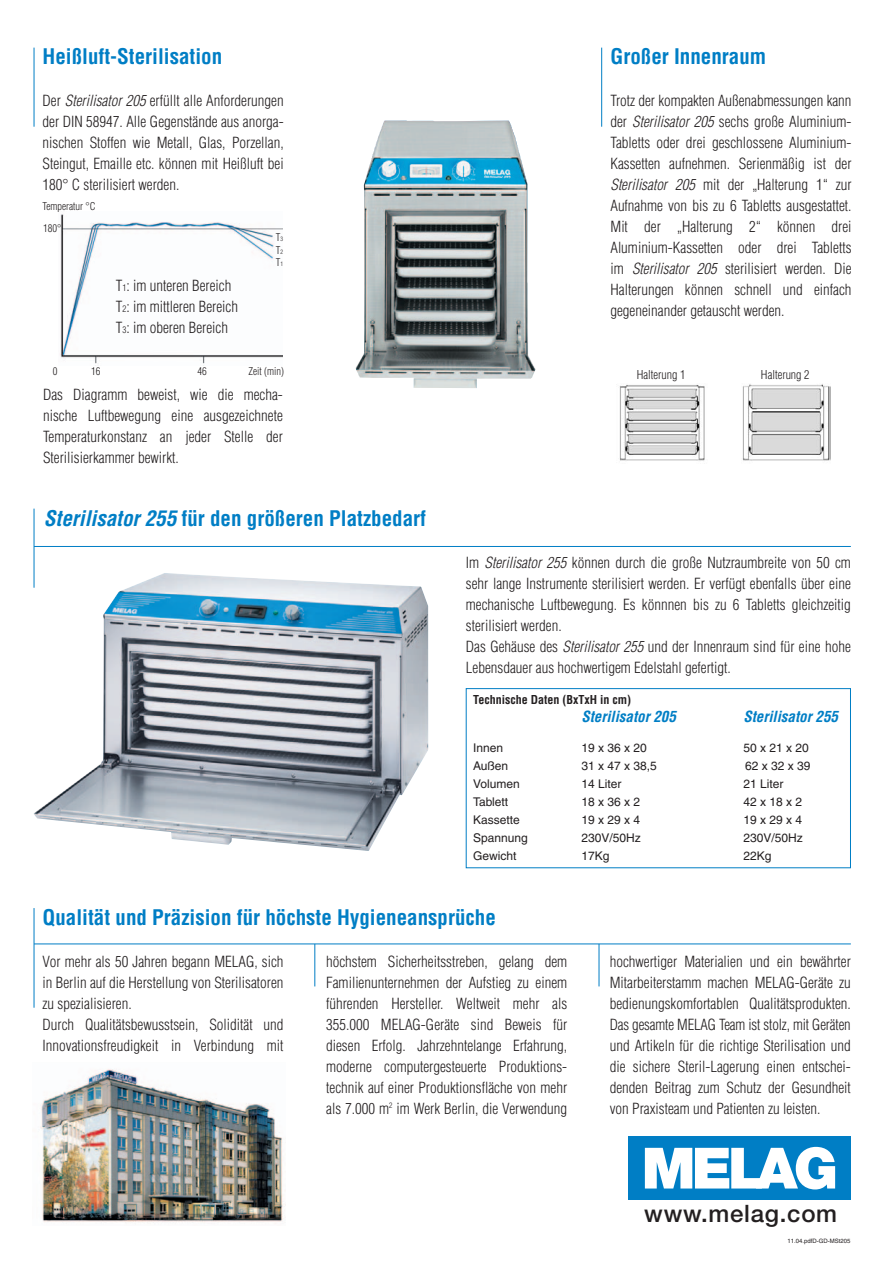
<style>
.page{position:relative;width:893px;height:1263px;background:#fff}
.page>*{position:absolute;margin:0;border:0;box-sizing:border-box;transform-origin:0 0}
.t1{font:900 57px "Helvetica Neue";letter-spacing:-.065em;color:#fff}
.t2{font:500 24px "Helvetica Neue";letter-spacing:.03em;color:#231f20}
.t3{font:700 condensed 21px "Helvetica";color:#007ec5}
.t4{font:300 condensed 15px/21px "Helvetica";color:#231f20;text-align:justify}
.t5{font:italic 700 condensed 15px "Helvetica";color:#007ec5}
.t6{font:12px "Helvetica";color:#231f20}
.t7{font:700 condensed 12px "Helvetica";color:#231f20}
.t8{font:300 condensed 12px "Helvetica";color:#231f20}
.t9{font:300 condensed 10.5px/12.6px "Helvetica";color:#231f20}
.t10{font:6px "Helvetica";color:#231f20}
.s1{font-style:italic}
.s2{font-size:6px}
.s3{font-size:9px}
</style>
<div class="page">
<div style="left:466px;top:688px;width:384px;height:180px;border:1px solid #007ec5"></div>
<img style="left:60px;top:214px;width:222px;height:152px">
<img style="left:40px;top:1069px;width:244px;height:154px">
<hr style="left:34px;top:944px;width:816px;height:1px;background:#007ec5">
<hr style="left:34px;top:546px;width:816px;height:1px;background:#007ec5">
<hr style="left:34px;top:908px;width:1px;height:100px;background:#007ec5">
<hr style="left:34px;top:48px;width:1px;height:79px;background:#007ec5">
<hr style="left:34px;top:509px;width:1px;height:79px;background:#007ec5">
<hr style="left:601px;top:48px;width:1px;height:79px;background:#007ec5">
<hr style="left:314px;top:944px;width:1px;height:42px;background:#007ec5">
<hr style="left:598px;top:944px;width:1px;height:42px;background:#007ec5">
<div style="left:628px;top:1136px;width:223px;height:64px;background:#007ec5"></div>
<img style="left:619px;top:385px;width:86px;height:76px">
<img style="left:742px;top:384px;width:88px;height:77px">
<img style="left:356px;top:121px;width:159px;height:267px">
<img style="left:33px;top:573px;width:395px;height:278px">
<h3 class="t3" style="left:43px;top:48px;width:181px">Heißluft-Sterilisation</h3>
<h3 class="t3" style="left:610px;top:48px;width:157px">Großer Innenraum</h3>
<p class="t4" style="left:43px;top:91px;width:243px">Der <span class="s1">Sterilisator 205</span> erfüllt alle Anforderungen der DIN 58947. Alle Gegenstände aus anorga&shy;nischen Stoffen wie Metall, Glas, Porzellan, Steingut, Emaille etc. können mit Heißluft bei 180° C sterilisiert werden.</p>
<p class="t4" style="left:610px;top:91px;width:242px">Trotz der kompakten Außenabmessungen kann der <span class="s1">Sterilisator 205</span> sechs große Aluminium-Tabletts oder drei geschlossene Aluminium-Kassetten aufnehmen. Serienmäßig ist der <span class="s1">Sterilisator 205</span> mit der „Halterung 1“ zur Aufnahme von bis zu 6 Tabletts ausgestattet.<br>Mit der „Halterung 2“ können drei Aluminium-Kassetten oder drei Tabletts im <span class="s1">Sterilisator 205</span> sterilisiert werden. Die Halterungen können schnell und einfach gegeneinander getauscht werden.</p>
<p class="t9" style="left:43px;top:196px;width:54px;line-height:22.5px">Temperatur °C<br>180°</p>
<p class="t9" style="left:276px;top:232px;width:9px;text-align:justify">T<span class="s2">3<br></span>T<span class="s2">2<br></span>T<span class="s2">1</span></p>
<p class="t4" style="left:116px;top:276px;width:124px;text-align:left">T<span class="s3">1</span>: im unteren Bereich<br>T<span class="s3">2</span>: im mittleren Bereich<br>T<span class="s3">3</span>: im oberen Bereich</p>
<p class="t9" style="left:53px;top:366px;width:6px">0</p>
<p class="t9" style="left:91px;top:366px;width:11px">16</p>
<p class="t9" style="left:197px;top:366px;width:11px">46</p>
<p class="t9" style="left:248px;top:366px;width:37px">Zeit (min)</p>
<p class="t4" style="left:43px;top:385px;width:241px">Das Diagramm beweist, wie die mecha&shy;nische Luftbewegung eine ausgezeichnete Temperaturkonstanz an jeder Stelle der Sterilisierkammer bewirkt.</p>
<h3 class="t3" style="left:44px;top:510px;width:384px"><span class="s1">Sterilisator 255</span> für den größeren Platzbedarf</h3>
<p class="t8" style="left:636px;top:370px;width:50px">Halterung 1</p>
<p class="t8" style="left:761px;top:370px;width:50px">Halterung 2</p>
<p class="t4" style="left:466px;top:553px;width:386px;text-align:left">Im <span class="s1">Sterilisator 255</span> können durch die große Nutzraumbreite von 50 cm sehr lange Instrumente sterilisiert werden. Er verfügt ebenfalls über eine mechanische Luftbewegung. Es könnnen bis zu 6 Tabletts gleichzeitig sterilisiert werden.<br>Das Gehäuse des <span class="s1">Sterilisator 255</span> und der Innenraum sind für eine hohe Lebensdauer aus hochwertigem Edelstahl gefertigt.</p>
<p class="t7" style="left:473px;top:695px;width:159px">Technische Daten (BxTxH in cm)</p>
<p class="t5" style="left:581px;top:710px;width:96px">Sterilisator 205</p>
<p class="t5" style="left:743px;top:710px;width:96px">Sterilisator 255</p>
<p class="t6" style="left:473px;top:743px;width:32px">Innen</p>
<p class="t6" style="left:581px;top:743px;width:67px">19 x 36 x 20</p>
<p class="t6" style="left:743px;top:743px;width:67px">50 x 21 x 20</p>
<p class="t6" style="left:473px;top:761px;width:36px">Außen</p>
<p class="t6" style="left:581px;top:761px;width:77px">31 x 47 x 38,5</p>
<p class="t6" style="left:745px;top:761px;width:67px">62 x 32 x 39</p>
<p class="t6" style="left:473px;top:779px;width:48px">Volumen</p>
<p class="t6" style="left:581px;top:779px;width:42px">14 Liter</p>
<p class="t6" style="left:743px;top:779px;width:42px">21 Liter</p>
<p class="t6" style="left:473px;top:797px;width:37px">Tablett</p>
<p class="t6" style="left:581px;top:797px;width:60px">18 x 36 x 2</p>
<p class="t6" style="left:743px;top:797px;width:60px">42 x 18 x 2</p>
<p class="t6" style="left:473px;top:815px;width:48px">Kassette</p>
<p class="t6" style="left:581px;top:815px;width:60px">19 x 29 x 4</p>
<p class="t6" style="left:743px;top:815px;width:60px">19 x 29 x 4</p>
<p class="t6" style="left:473px;top:833px;width:56px">Spannung</p>
<p class="t6" style="left:581px;top:833px;width:61px">230V/50Hz</p>
<p class="t6" style="left:743px;top:833px;width:61px">230V/50Hz</p>
<p class="t6" style="left:473px;top:851px;width:45px">Gewicht</p>
<p class="t6" style="left:581px;top:851px;width:30px">17Kg</p>
<p class="t6" style="left:743px;top:851px;width:30px">22Kg</p>
<h3 class="t3" style="left:43px;top:909px;width:455px">Qualität und Präzision für höchste Hygieneansprüche</h3>
<p class="t4" style="left:43px;top:952px;width:242px;text-align:left">Vor mehr als 50 Jahren begann MELAG, sich in Berlin auf die Herstellung von Sterilisatoren zu spezialisieren.<br>Durch Qualitätsbewusstsein, Solidität und Innovationsfreudigkeit in Verbindung mit</p>
<p class="t4" style="left:326px;top:952px;width:242px">höchstem Sicherheitsstreben, gelang dem Familienunternehmen der Aufstieg zu einem führenden Hersteller. Weltweit mehr als 355.000 MELAG-Geräte sind Beweis für diesen Erfolg. Jahrzehntelange Erfahrung, moderne computergesteuerte Produktions&shy;technik auf einer Produktionsfläche von mehr als 7.000 m<sup>2</sup> im Werk Berlin, die Verwendung</p>
<p class="t4" style="left:609px;top:952px;width:242px">hochwertiger Materialien und ein bewährter Mitarbeiterstamm machen MELAG-Geräte zu bedienungskomfortablen Qualitätsprodukten.<br>Das gesamte MELAG Team ist stolz, mit Geräten und Artikeln für die richtige Sterilisation und die sichere Steril-Lagerung einen entschei&shy;denden Beitrag zum Schutz der Gesundheit von Praxisteam und Patienten zu leisten.</p>
<h1 class="t1" style="left:641px;top:1148px;width:198px">MELAG</h1>
<h2 class="t2" style="left:644px;top:1205px;width:194px">www.melag.com</h2>
<p class="t10" style="left:787px;top:1239px;width:65px">11.04.pdfD-GD-MSt205</p>
</div>
